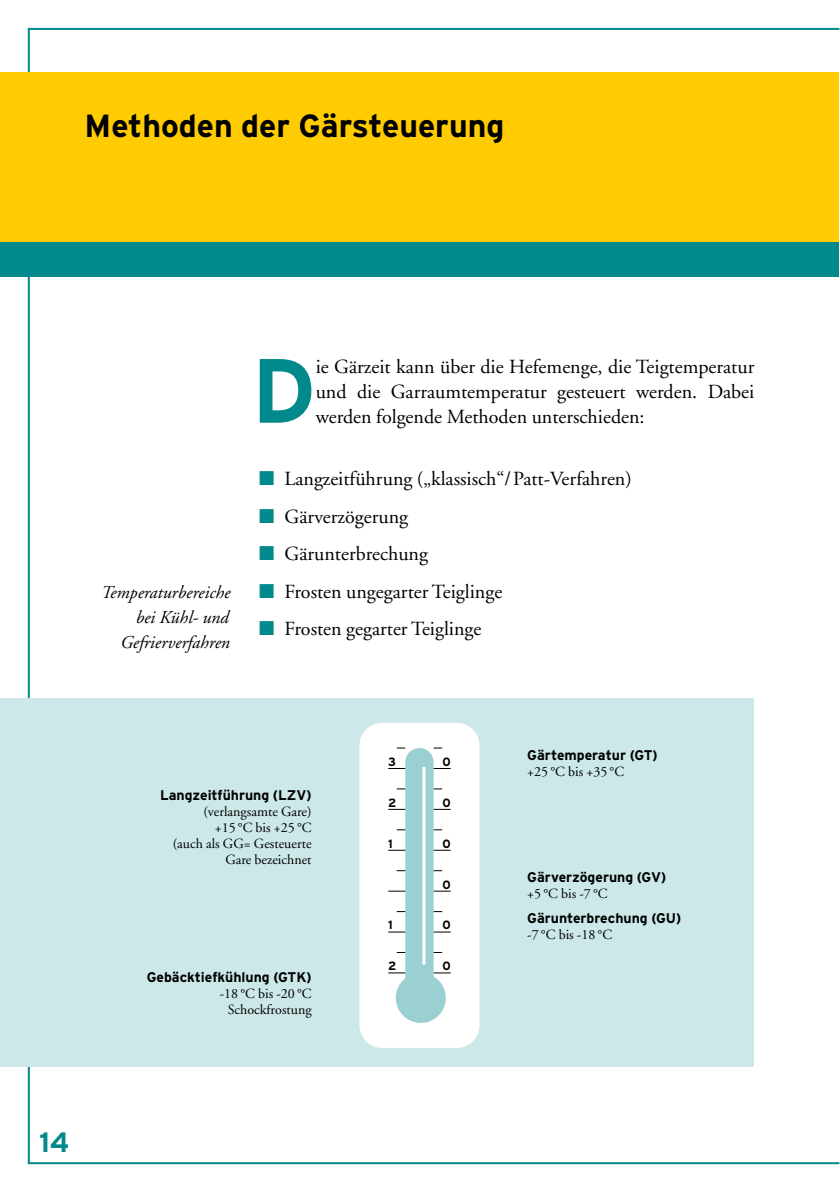
<style>
.page{position:relative;width:840px;height:1191px;background:#fff}
.page>*{position:absolute;margin:0;border:0;box-sizing:border-box;transform-origin:0 0}
.t1{font:700 91px "Interstate";color:#02898b}
.t2{font:700 32px "Interstate";color:#000}
.t3{font:700 28px "Interstate";color:#02898b}
.t4{font:20px/25px "Adobe Garamond";color:#000;text-align:justify}
.t5{font:italic 18px/25px "Adobe Garamond";color:#000;text-align:right}
.t6{font:14px/16px "Adobe Garamond";color:#000;text-align:right}
.t7{font:700 14px "Interstate";color:#000}
.t8{font:700 12px "Interstate";color:#000}
.s1{color:#02898b}
</style>
<div class="page">
<hr style="left:28px;top:28px;width:811px;height:2px;background:#02898b">
<hr style="left:28px;top:1162px;width:811px;height:2px;background:#02898b">
<hr style="left:28px;top:29px;width:2px;height:1134px;background:#02898b">
<div style="left:0;top:73px;width:839px;height:170px;background:#ffcc03"></div>
<div style="left:0;top:243px;width:839px;height:34px;background:#02898b"></div>
<div style="left:0;top:698px;width:753px;height:368px;background:#cce8e8"></div>
<div style="left:359px;top:723px;width:120px;height:325px;background:#fff;border-radius:23px"></div>
<div style="left:405px;top:748px;width:28px;height:250px;background:#9ad0d1;border-radius:14px"></div>
<div style="left:395px;top:973px;width:50px;height:50px;background:#9ad0d1;border-radius:50%"></div>
<hr style="left:422px;top:767px;width:3px;height:197px;background:#fff">
<svg style="left:433px;top:768px;width:17px;height:1px"></svg>
<svg style="left:433px;top:809px;width:17px;height:1px"></svg>
<svg style="left:433px;top:850px;width:17px;height:1px"></svg>
<svg style="left:433px;top:890px;width:17px;height:1px"></svg>
<svg style="left:433px;top:931px;width:17px;height:1px"></svg>
<svg style="left:433px;top:972px;width:17px;height:1px"></svg>
<svg style="left:388px;top:768px;width:17px;height:1px"></svg>
<svg style="left:388px;top:809px;width:17px;height:1px"></svg>
<svg style="left:388px;top:850px;width:17px;height:1px"></svg>
<svg style="left:388px;top:890px;width:17px;height:1px"></svg>
<svg style="left:388px;top:931px;width:17px;height:1px"></svg>
<svg style="left:388px;top:972px;width:17px;height:1px"></svg>
<h2 class="t2" style="left:85px;top:113px;width:421px">Methoden der Gärsteuerung</h2>
<p class="t5" style="left:100px;top:581px;width:130px">Temperaturbereiche bei Kühl- und<br>Gefrierverfahren</p>
<h1 class="t1" style="left:251px;top:356px;width:66px">D</h1>
<p class="t4" style="left:315px;top:356px;width:440px">ie Gärzeit kann über die Hefemenge, die Teigtemperatur und die Garraumtemperatur gesteuert werden. Dabei werden folgende Methoden unterschieden:</p>
<p class="t4" style="left:259px;top:468px;width:374px"><span class="s1">■</span> Langzeitführung („klassisch“/Patt-Verfahren)</p>
<p class="t4" style="left:259px;top:506px;width:150px"><span class="s1">■</span> Gärverzögerung</p>
<p class="t4" style="left:259px;top:543px;width:170px"><span class="s1">■</span> Gärunterbrechung</p>
<p class="t4" style="left:259px;top:581px;width:244px"><span class="s1">■</span> Frosten ungegarter Teiglinge</p>
<p class="t4" style="left:259px;top:618px;width:224px"><span class="s1">■</span> Frosten gegarter Teiglinge</p>
<p class="t7" style="left:160px;top:790px;width:153px">Langzeitführung (LZV)</p>
<p class="t6" style="left:173px;top:805px;width:140px">(verlangsamte Gare)<br>+15 °C bis +25 °C<br>(auch als GG= Gesteuerte<br>Gare bezeichnet</p>
<p class="t7" style="left:147px;top:971px;width:166px">Gebäcktiefkühlung (GTK)</p>
<p class="t6" style="left:219px;top:986px;width:93px;text-align:center">-18 °C bis -20 °C<br>Schockfrostung</p>
<p class="t8" style="left:388px;top:757px;width:9px">3</p>
<p class="t8" style="left:388px;top:798px;width:10px">2</p>
<p class="t8" style="left:388px;top:839px;width:6px">1</p>
<p class="t8" style="left:388px;top:920px;width:6px">1</p>
<p class="t8" style="left:388px;top:961px;width:10px">2</p>
<p class="t8" style="left:442px;top:757px;width:10px">0</p>
<p class="t8" style="left:442px;top:798px;width:10px">0</p>
<p class="t8" style="left:442px;top:839px;width:10px">0</p>
<p class="t8" style="left:442px;top:879px;width:10px">0</p>
<p class="t8" style="left:442px;top:920px;width:10px">0</p>
<p class="t8" style="left:442px;top:961px;width:10px">0</p>
<p class="t7" style="left:527px;top:749px;width:132px">Gärtemperatur (GT)</p>
<p class="t6" style="left:527px;top:764px;width:98px">+25 °C bis +35 °C</p>
<p class="t7" style="left:527px;top:871px;width:140px">Gärverzögerung (GV)</p>
<p class="t6" style="left:527px;top:886px;width:82px">+5 °C bis -7 °C</p>
<p class="t7" style="left:527px;top:913px;width:155px">Gärunterbrechung (GU)</p>
<p class="t6" style="left:527px;top:928px;width:86px">-7 °C bis -18 °C</p>
<h3 class="t3" style="left:39px;top:1131px;width:32px">14</h3>
</div>
